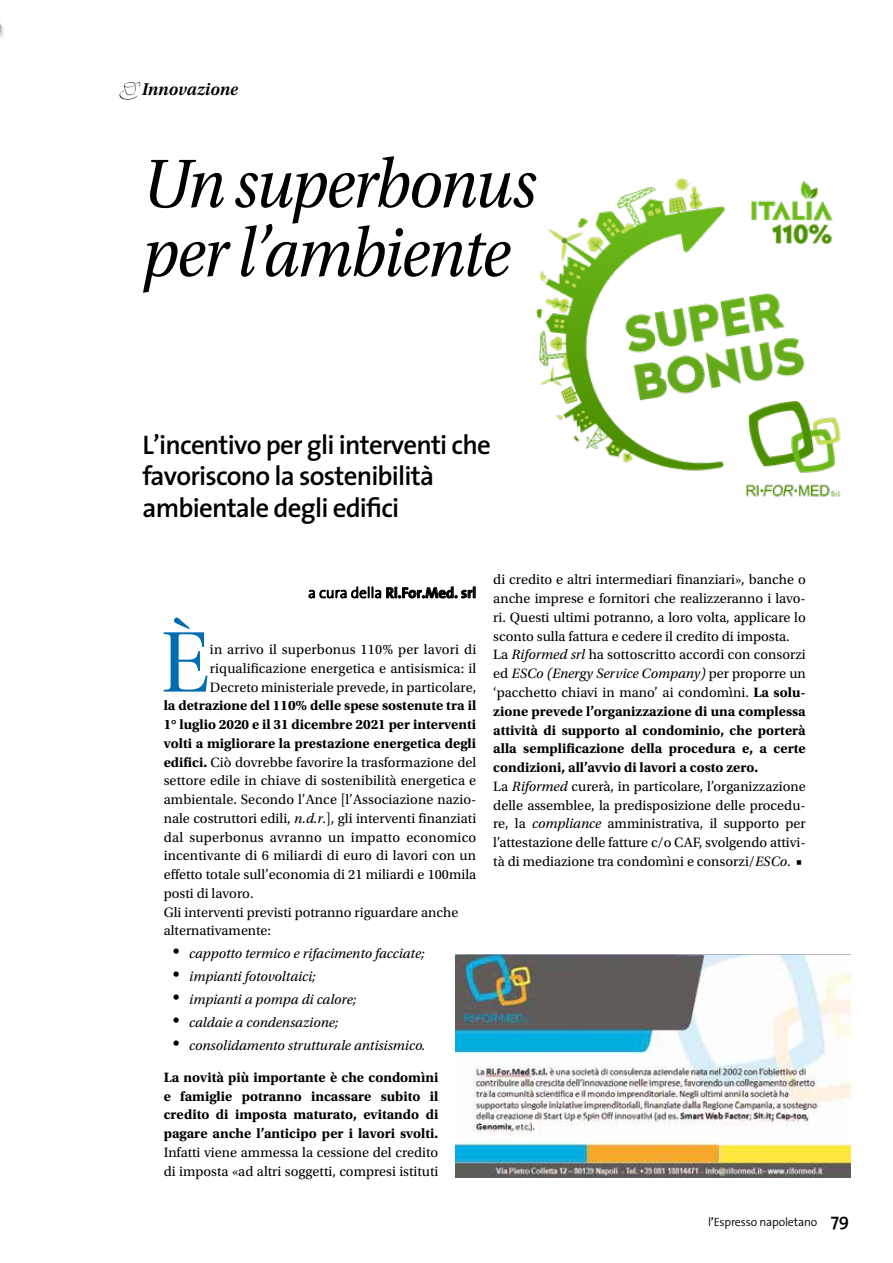
<style>
.page{position:relative;width:893px;height:1263px;background:#fff}
.page>*{position:absolute;margin:0;border:0;box-sizing:border-box;transform-origin:0 0}
.t1{font:89.7px "Utopia Std Disp";color:#006db1;scale:.95 1}
.t2{font:italic 72px/69px "Utopia Std";letter-spacing:-.02em;color:#000;scale:.9 1}
.t3{font:600 27px/31.5px "The Sans";letter-spacing:-.03em;color:#000}
.t4{font:italic 600 18px "Utopia Std";color:#000}
.t5{font:700 15px "The Sans";letter-spacing:-.01em;color:#000}
.t6{font:14.25px/18.8px "Utopia Std";color:#000}
.t7{font:italic 14.25px "Utopia Std";color:#000}
.t8{font:700 14.25px/18.8px "Utopia Std";color:#000;text-align:justify}
.t9{font:300 12px "The Sans B4";letter-spacing:-.015em;color:#000}
.s1{font-weight:300}
.s2{font-weight:700}
.s3{font-style:italic}
.s4{font-size:13.5px}
.s5{font-family:"The Sans B6";font-weight:600}
.s6{font-family:"The Sans";font-weight:600;font-size:18px}
</style>
<div class="page">
<svg style="left:308px;top:586px;width:167px;height:13px"></svg>
<svg style="left:120px;top:82px;width:20px;height:18px"></svg>
<img style="left:455px;top:954px;width:395px;height:224px">
<svg style="left:0;top:24px;width:4px;height:13px"></svg>
<img style="left:536px;top:176px;width:305px;height:321px">
<p class="t4" style="left:142px;top:79px;width:98px">Innovazione</p>
<h2 class="t2" style="left:142px;top:150px;width:439px">Un superbonus per l’ambiente</h2>
<h3 class="t3" style="left:142px;top:428px;width:350px">L’incentivo per gli interventi che favoriscono la sostenibilità ambientale degli edifici</h3>
<p class="t5" style="left:308px;top:580px;width:170px"><span class="s1">a cura della</span> Ri.For.Med. srl</p>
<h1 class="t1" style="left:162px;top:615px;width:52px">È</h1>
<p class="t6" style="left:210px;top:640px;width:268px;text-align:justify">in arrivo il superbonus 110% per lavori di riqualificazione energetica e antisismica: il Decreto ministeriale prevede, in particolare,</p>
<p class="t6" style="left:164px;top:697px;width:314px"><span class="s2">la detrazione del 110% delle spese sostenute tra il 1° luglio 2020 e il 31 dicembre 2021 per interventi volti a migliorare la prestazione energetica degli edifici.</span> Ciò dovrebbe favorire la trasformazione del settore edile in chiave di sostenibilità energetica e ambientale. Secondo l’Ance [l’Associazione nazio&shy;nale costruttori edili, <span class="s3">n.d.r.</span>], gli interventi finanziati dal superbonus avranno un impatto economico incentivante di 6 miliardi di euro di lavori con un effetto totale sull’economia di 21 miliardi e 100mila posti di lavoro.<br>Gli interventi previsti potranno riguardare anche alternativamente:</p>
<p class="t7" style="left:172px;top:946px;width:254px">• cappotto termico e rifacimento facciate;</p>
<p class="t7" style="left:172px;top:969px;width:145px">• impianti fotovoltaici;</p>
<p class="t7" style="left:172px;top:992px;width:186px">• impianti a pompa di calore;</p>
<p class="t7" style="left:172px;top:1015px;width:168px">• caldaie a condensazione;</p>
<p class="t7" style="left:172px;top:1038px;width:255px">• consolidamento strutturale antisismico.</p>
<p class="t8" style="left:164px;top:1068px;width:276px">La novità più importante è che condomìni e famiglie potranno incassare subito il credito di imposta maturato, evitando di pagare anche l’anticipo per i lavori svolti.</p>
<p class="t6" style="left:164px;top:1143px;width:276px">Infatti viene ammessa la cessione del credito di imposta «ad altri soggetti, compresi istituti</p>
<p class="t6" style="left:493px;top:571px;width:314px">di credito e altri intermediari finanziari», banche o anche imprese e fornitori che realizzeranno i lavo&shy;ri. Questi ultimi potranno, a loro volta, applicare lo sconto sulla fattura e cedere il credito di imposta.<br>La <span class="s3">Riformed srl</span> ha sottoscritto accordi con consorzi ed <span class="s3">ESCo (Energy Service Company)</span> per proporre un ‘pacchetto chiavi in mano’ ai condomìni. <span class="s2">La solu&shy;zione prevede l’organizzazione di una complessa attività di supporto al condominio, che porterà alla semplificazione della procedura e, a certe condizioni, all’avvio di lavori a costo zero.<br></span>La <span class="s3">Riformed</span> curerà, in particolare, l’organizzazione delle assemblee, la predisposizione delle procedu&shy;re, la <span class="s3">compliance</span> amministrativa, il supporto per l’attestazione delle fatture c/o CAF, svolgendo attivi&shy;tà di mediazione tra condomìni e consorzi/<span class="s3">ESCo</span>. <span class="s4">■</span></p>
<p class="t9" style="left:708px;top:1215px;width:143px">l<span class="s5">’</span>Espresso napoletano <span class="s6">79</span></p>
</div>
